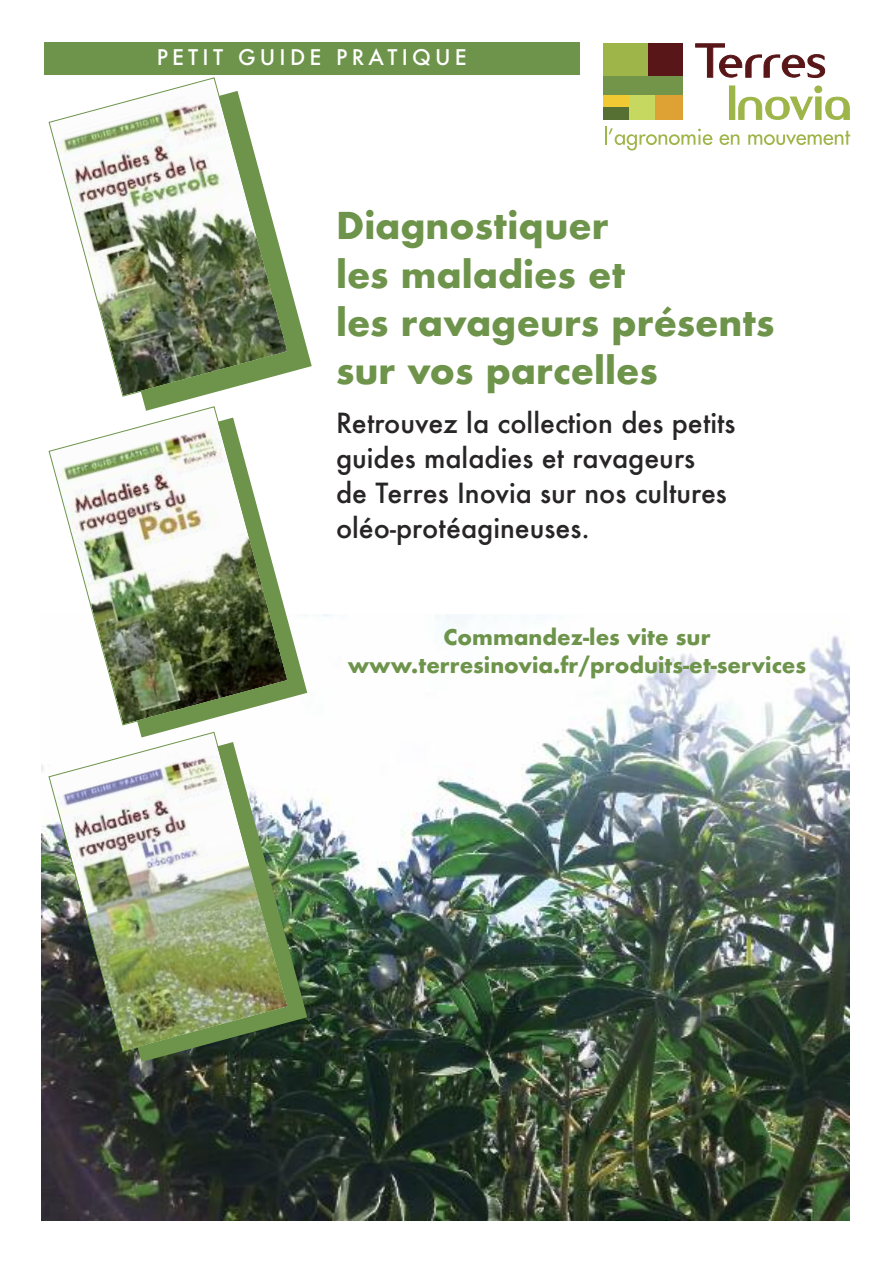
<style>
.page{position:relative;width:893px;height:1263px;background:#fff}
.page>*{position:absolute;margin:0;border:0;box-sizing:border-box;transform-origin:0 0}
.t1{font:700 36px/48.2px "Futura";color:#6d944a}
.t2{font:500 27px/35.1px "Futura";color:#272526}
.t3{font:700 21px/28px "Futura";color:#6d944a;text-align:center}
.t4{font:500 21px "Futura";letter-spacing:.2em;color:#fff}
</style>
<div class="page">
<svg style="left:142px;top:282px;width:170px;height:124px"></svg>
<img style="left:42px;top:614px;width:807px;height:606px">
<img style="left:67px;top:742px;width:240px;height:320px">
<div style="left:44px;top:43px;width:536px;height:32px;background:#6d944a"></div>
<div style="left:604px;top:43px;width:44px;height:33px;background:#9eb549"></div>
<div style="left:648px;top:43px;width:35px;height:33px;background:#591618"></div>
<div style="left:604px;top:76px;width:79px;height:20px;background:#729549"></div>
<div style="left:604px;top:106px;width:26px;height:14px;background:#557032"></div>
<div style="left:604px;top:96px;width:26px;height:11px;background:#f1c932"></div>
<div style="left:630px;top:96px;width:25px;height:24px;background:#c6d85f"></div>
<div style="left:655px;top:96px;width:28px;height:24px;background:#dda134"></div>
<svg style="left:695px;top:43px;width:131px;height:35px"></svg>
<div style="left:729px;top:86px;width:6px;height:33px;background:#9eb549"></div>
<svg style="left:738px;top:85px;width:112px;height:35px"></svg>
<svg style="left:605px;top:126px;width:107px;height:24px"></svg>
<svg style="left:719px;top:134px;width:20px;height:11px"></svg>
<svg style="left:748px;top:131px;width:102px;height:14px"></svg>
<img style="left:48px;top:77px;width:241px;height:320px">
<img style="left:48px;top:731px;width:241px;height:321px">
<svg style="left:67px;top:614px;width:240px;height:123px"></svg>
<img style="left:48px;top:406px;width:241px;height:320px">
<p class="t4" style="left:157px;top:45px;width:312px">PETIT GUIDE PRATIQUE</p>
<h1 class="t1" style="left:336px;top:202px;width:440px">Diagnostiquer<br>les maladies et<br>les ravageurs présents sur vos parcelles</h1>
<p class="t2" style="left:336px;top:406px;width:401px">Retrouvez la collection des petits guides maladies et ravageurs<br>de Terres Inovia sur nos cultures oléo-protéagineuses.</p>
<p class="t3" style="left:348px;top:623px;width:460px">Commandez-les vite sur www.terresinovia.fr/produits-et-services</p>
</div>
